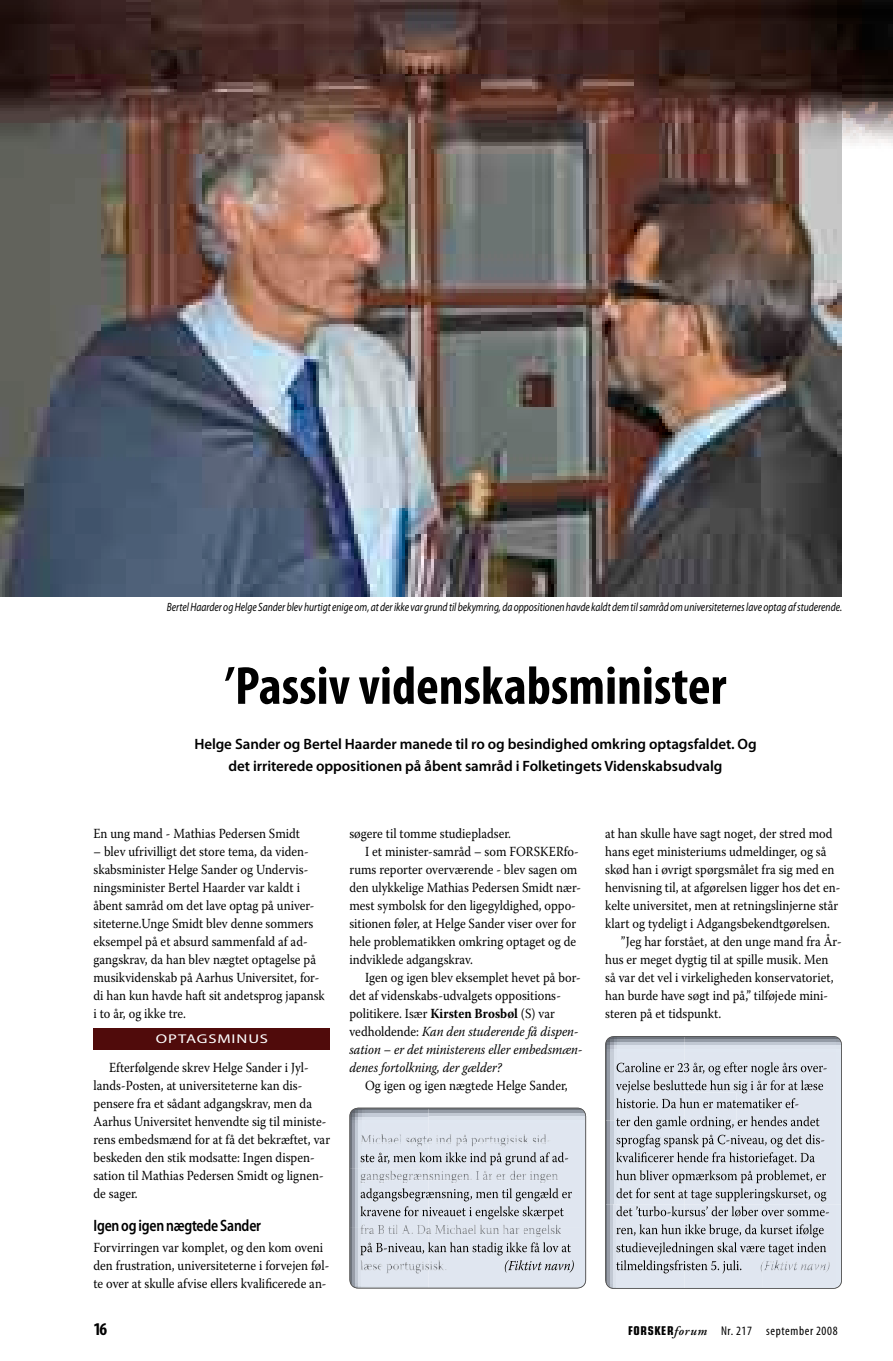
<style>
.page{position:relative;width:893px;height:1361px;background:#fff}
.page>*{position:absolute;margin:0;border:0;box-sizing:border-box;transform-origin:0 0}
.t1{font:700 condensed 54px "Myriad Pro";color:#000}
.t2{font:700 condensed 18px "Myriad Pro";color:#000}
.t3{font:600 semi-condensed 16.5px "Myriad Pro";letter-spacing:-.015em;color:#000;scale:.9 1}
.t4{font:600 15px/22.5px "Myriad Pro";letter-spacing:-.005em;color:#000;text-align:center}
.t5{font:13.8px/18px "Warnock Pro";color:#000;scale:.9 1}
.t6{font:italic 13.8px "Warnock Pro";color:#000;scale:.9 1}
.t7{font:condensed 12.75px "Myriad Pro";letter-spacing:.05em;color:#000}
.t8{font:12.75px "Myriad Pro";letter-spacing:.055em;color:#fff;scale:1.3 1}
.t9{font:italic 12px "Myriad Pro";color:#000;scale:.8 1}
.s1{font-weight:700}
.s2{font-style:normal}
.s3{font-family:"Eurostile LT Std";font-weight:700;font-size:12.15px}
.s4{font-family:"Adobe Garamond Pro";font-weight:600;font-style:italic;font-stretch:normal}
</style>
<div class="page">
<div style="left:94px;top:1028px;width:236px;height:21px;background:#500b0b"></div>
<img style="left:350px;top:1108px;width:236px;height:180px">
<img style="left:606px;top:1036px;width:236px;height:252px">
<img style="left:0;top:103px;width:842px;height:493px">
<img style="left:0;top:0;width:893px;height:103px">
<img style="left:842px;top:102px;width:51px;height:41px">
<img style="left:381px;top:1134px;width:166px;height:10px">
<img style="left:761px;top:1260px;width:69px;height:12px">
<p class="t9" style="left:167px;top:599px;width:845px">Bertel Haarder og Helge Sander blev hurtigt enige om, at der ikke var grund til bekymring, da oppositionen havde kaldt dem til samråd om universiteternes lave optag af studerende.</p>
<h1 class="t1" style="left:225px;top:652px;width:503px">’Passiv videnskabsminister</h1>
<p class="t4" style="left:194px;top:732px;width:564px">Helge Sander og Bertel Haarder manede til ro og besindighed omkring optagsfaldet. Og det irriterede oppositionen på åbent samråd i Folketingets Videnskabsudvalg</p>
<p class="t5" style="left:94px;top:824px;width:231px">En ung mand - Mathias Pedersen Smidt</p>
<p class="t5" style="left:94px;top:842px;width:258px">– blev ufrivilligt det store tema, da viden&shy;skabsminister Helge Sander og Undervis&shy;ningsminister Bertel Haarder var kaldt i åbent samråd om det lave optag på univer&shy;siteterne.Unge Smidt blev denne sommers eksempel på et absurd sammenfald af ad&shy;gangskrav, da han blev nægtet optagelse på musikvidenskab på Aarhus Universitet, for&shy;di han kun havde haft sit andetsprog japansk i to år, og ikke tre.</p>
<p class="t8" style="left:156px;top:1031px;width:88px">OPTAGSMINUS</p>
<p class="t5" style="left:94px;top:1058px;width:264px;text-indent:16px">Efterfølgende skrev Helge Sander i Jyl&shy;lands-Posten, at universiteterne kan dis&shy;pensere fra et sådant adgangskrav, men da Aarhus Universitet henvendte sig til ministe&shy;rens embedsmænd for at få det bekræftet, var beskeden den stik modsatte: Ingen dispen&shy;sation til Mathias Pedersen Smidt og lignen&shy;de sager.</p>
<p class="t3" style="left:94px;top:1216px;width:188px">Igen og igen nægtede Sander</p>
<p class="t5" style="left:94px;top:1238px;width:263px">Forvirringen var komplet, og den kom oveni den frustration, universiteterne i forvejen føl&shy;te over at skulle afvise ellers kvalificerede an-</p>
<p class="t5" style="left:349px;top:824px;width:181px">søgere til tomme studiepladser.</p>
<p class="t5" style="left:365px;top:842px;width:239px">I et minister-samråd – som FORSKERfo-</p>
<p class="t5" style="left:349px;top:860px;width:255px">rums reporter overværende - blev sagen om</p>
<p class="t5" style="left:349px;top:878px;width:259px">den ulykkelige Mathias Pedersen Smidt nær-</p>
<p class="t5" style="left:349px;top:896px;width:253px">mest symbolsk for den ligegyldighed, oppo-</p>
<p class="t5" style="left:349px;top:914px;width:254px">sitionen føler, at Helge Sander viser over for</p>
<p class="t5" style="left:349px;top:932px;width:254px">hele problematikken omkring optaget og de</p>
<p class="t5" style="left:349px;top:950px;width:139px">indviklede adgangskrav.</p>
<p class="t5" style="left:365px;top:968px;width:241px">Igen og igen blev eksemplet hevet på bor-</p>
<p class="t5" style="left:349px;top:986px;width:236px">det af videnskabs-udvalgets oppositions-</p>
<p class="t5" style="left:349px;top:1004px;width:230px">politikere. Især <span class="s1">Kirsten Brosbøl</span> (S) var</p>
<p class="t6" style="left:349px;top:1023px;width:256px"><span class="s2">vedholdende:</span> Kan den studerende få dispen-</p>
<p class="t6" style="left:349px;top:1041px;width:260px">sation – er det ministerens eller embedsmæn-</p>
<p class="t6" style="left:349px;top:1059px;width:171px">denes fortolkning, der gælder?</p>
<p class="t5" style="left:365px;top:1076px;width:227px">Og igen og igen nægtede Helge Sander,</p>
<p class="t5" style="left:605px;top:824px;width:254px">at han skulle have sagt noget, der stred mod</p>
<p class="t5" style="left:605px;top:842px;width:247px">hans eget ministeriums udmeldinger, og så</p>
<p class="t5" style="left:605px;top:860px;width:256px">skød han i øvrigt spørgsmålet fra sig med en</p>
<p class="t5" style="left:605px;top:878px;width:263px">henvisning til, at afgørelsen ligger hos det en-</p>
<p class="t5" style="left:605px;top:896px;width:260px">kelte universitet, men at retningslinjerne står</p>
<p class="t5" style="left:605px;top:914px;width:251px">klart og tydeligt i Adgangsbekendtgørelsen.</p>
<p class="t5" style="left:621px;top:932px;width:247px">”Jeg har forstået, at den unge mand fra År-</p>
<p class="t5" style="left:605px;top:950px;width:250px">hus er meget dygtig til at spille musik. Men</p>
<p class="t5" style="left:605px;top:968px;width:255px">så var det vel i virkeligheden konservatoriet,</p>
<p class="t5" style="left:605px;top:986px;width:249px">han burde have søgt ind på,” tilføjede mini-</p>
<p class="t5" style="left:605px;top:1004px;width:131px">steren på et tidspunkt.</p>
<h2 class="t2" style="left:94px;top:1317px;width:15px">16</h2>
<p class="t7" style="left:628px;top:1323px;width:211px"><span class="s3">FORSKER</span><span class="s4">forum</span> Nr. 217 september 2008</p>
</div>
